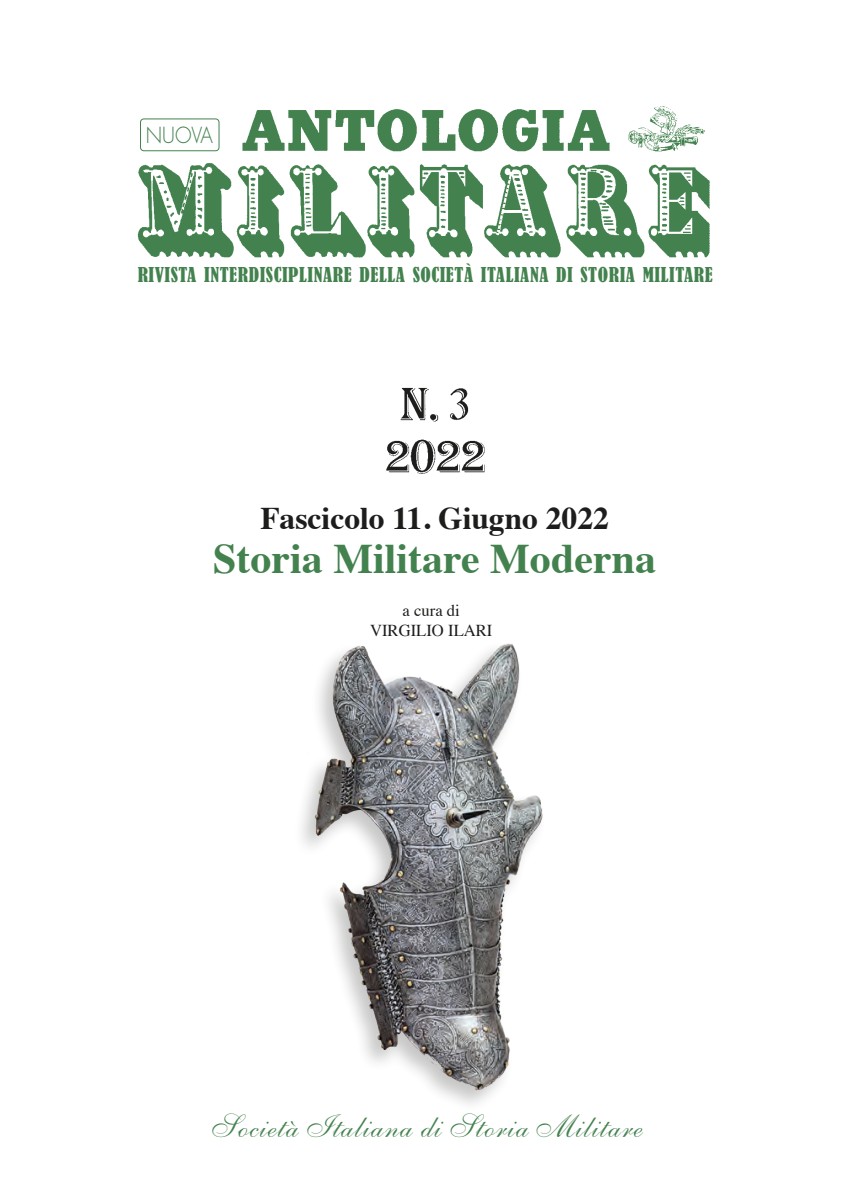
<style>
.page{position:relative;width:844px;height:1191px;background:#fff}
.page>*{position:absolute;margin:0;border:0;box-sizing:border-box;transform-origin:0 0}
.note{font:700 42px "Times";color:#43824e}
.t1{font:32.38px "Shelley Allegro Script";letter-spacing:.03em;color:#43824e}
.note-2{font:700 31.5px "Times";color:#1d1d1b}
.t2{font:300 21.53px "Futura";color:#43824e;scale:.9 1}
.t3{font:condensed 19.25px "Bernard";letter-spacing:.03em;color:#43824e}
.note-3{font:16.62px "Times";color:#1d1d1b}
</style>
<div class="page">
<img style="left:137px;top:163px;width:573px;height:95px">
<img style="left:242px;top:109px;width:368px;height:43px">
<div style="left:140px;top:118px;width:79px;height:33px;border:1px solid #43824e;border-radius:3px"></div>
<img style="left:628px;top:106px;width:78px;height:46px">
<img style="left:386px;top:387px;width:99px;height:87px">
<img style="left:302px;top:643px;width:241px;height:451px">
<p class="t2" style="left:146px;top:121px;width:76px">NUOVA</p>
<p class="t3" style="left:138px;top:264px;width:576px">RIVISTA INTERDISCIPLINARE DELLA SOCIETÀ ITALIANA DI STORIA MILITARE</p>
<p class="note-2" style="left:260px;top:488px;width:350px">Fascicolo 11. Giugno 2022</p>
<p class="note" style="left:213px;top:518px;width:444px">Storia Militare Moderna</p>
<p class="note-3" style="left:402px;top:595px;width:59px">a cura di</p>
<p class="note-3" style="left:370px;top:614px;width:124px">VIRGILIO ILARI</p>
<p class="t1" style="left:206px;top:1107px;width:432px">Società Italiana di Storia Militare</p>
</div>
